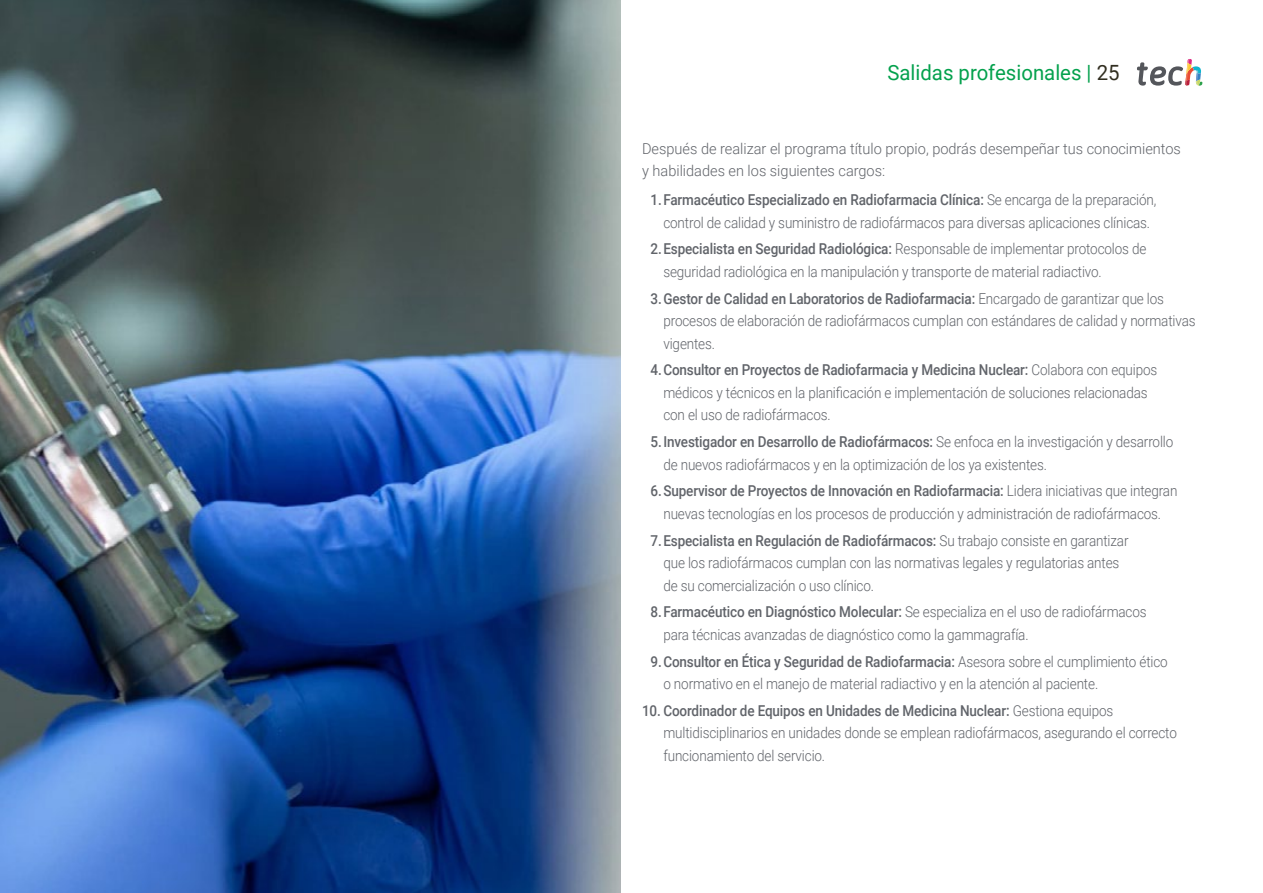
<style>
.page{position:relative;width:1263px;height:893px;background:#fff}
.page>*{position:absolute;margin:0;border:0;box-sizing:border-box;transform-origin:0 0}
.t1{font:21px "Roboto";color:#04a14d}
.t2{font:300 15px/22.5px "Roboto";letter-spacing:-.01em;color:#61646a;scale:.9 1}
.t3{font:300 15px/22.5px "Roboto";letter-spacing:-.01em;color:#61646a}
.s1{color:#312e20}
.s2{font-weight:500}
</style>
<div class="page">
<img style="left:0;top:0;width:621px;height:893px">
<svg style="left:1137px;top:59px;width:65px;height:27px"></svg>
<h1 class="t1" style="left:887px;top:57px;width:234px">Salidas profesionales | <span class="s1">25</span></h1>
<p class="t3" style="left:642px;top:137px;width:540px">Después de realizar el programa título propio, podrás desempeñar tus conocimientos y habilidades en los siguientes cargos:</p>
<p class="t2" style="left:651px;top:188px;width:563px;text-align:center"><span class="s2">1.Farmacéutico Especializado en Radiofarmacia Clínica:</span> Se encarga de la preparación, control de calidad y suministro de radiofármacos para diversas aplicaciones clínicas.</p>
<p class="t2" style="left:663px;top:237px;width:538px;text-indent:-13px"><span class="s2">2.Especialista en Seguridad Radiológica:</span> Responsable de implementar protocolos de seguridad radiológica en la manipulación y transporte de material radiactivo.</p>
<p class="t2" style="left:663px;top:286px;width:593px;text-indent:-13px"><span class="s2">3.Gestor de Calidad en Laboratorios de Radiofarmacia:</span> Encargado de garantizar que los procesos de elaboración de radiofármacos cumplan con estándares de calidad y normativas vigentes.</p>
<p class="t2" style="left:663px;top:358px;width:550px;text-indent:-13px"><span class="s2">4.Consultor en Proyectos de Radiofarmacia y Medicina Nuclear:</span> Colabora con equipos médicos y técnicos en la planificación e implementación de soluciones relacionadas con el uso de radiofármacos.</p>
<p class="t2" style="left:663px;top:430px;width:568px;text-indent:-13px"><span class="s2">5.Investigador en Desarrollo de Radiofármacos:</span> Se enfoca en la investigación y desarrollo de nuevos radiofármacos y en la optimización de los ya existentes.</p>
<p class="t2" style="left:651px;top:479px;width:587px;text-align:center"><span class="s2">6.Supervisor de Proyectos de Innovación en Radiofarmacia:</span> Lidera iniciativas que integran nuevas tecnologías en los procesos de producción y administración de radiofármacos.</p>
<p class="t2" style="left:663px;top:528px;width:518px;text-indent:-13px"><span class="s2">7.Especialista en Regulación de Radiofármacos:</span> Su trabajo consiste en garantizar que los radiofármacos cumplan con las normativas legales y regulatorias antes de su comercialización o uso clínico.</p>
<p class="t2" style="left:663px;top:600px;width:538px;text-indent:-13px"><span class="s2">8.Farmacéutico en Diagnóstico Molecular:</span> Se especializa en el uso de radiofármacos para técnicas avanzadas de diagnóstico como la gammagrafía.</p>
<p class="t2" style="left:663px;top:649px;width:562px;text-indent:-13px"><span class="s2">9.Consultor en Ética y Seguridad de Radiofarmacia:</span> Asesora sobre el cumplimiento ético o normativo en el manejo de material radiactivo y en la atención al paciente.</p>
<p class="t2" style="left:663px;top:699px;width:572px;text-indent:-21px"><span class="s2">10. Coordinador de Equipos en Unidades de Medicina Nuclear:</span> Gestiona equipos multidisciplinarios en unidades donde se emplean radiofármacos, asegurando el correcto funcionamiento del servicio.</p>
</div>
